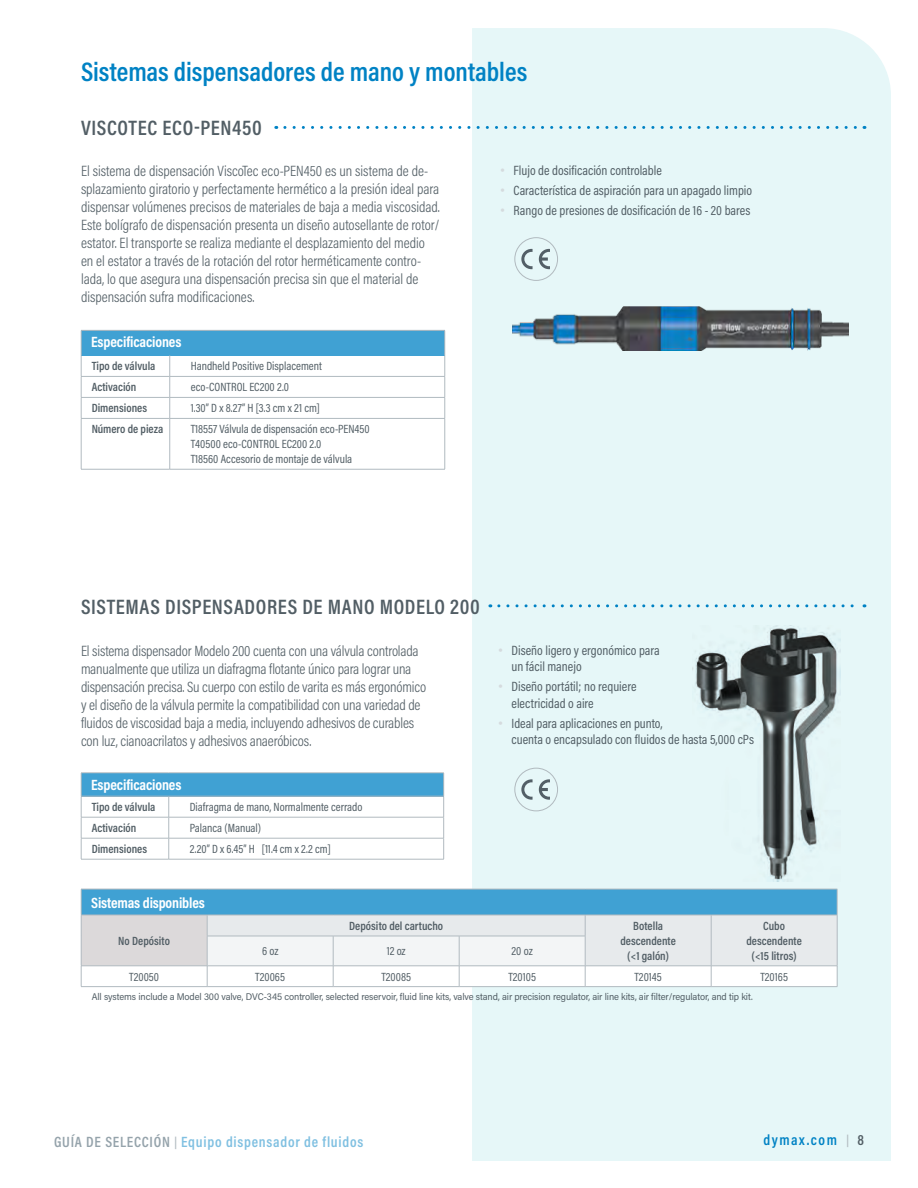
<style>
.page{position:relative;width:918px;height:1188px;background:#fff}
.page>*{position:absolute;margin:0;border:0;box-sizing:border-box;transform-origin:0 0}
.t1{font:600 27px "Acumin Pro Cond";color:#0082c4}
.t2{font:600 21px "Acumin Pro Cond";letter-spacing:.03em;color:#525e65}
.t3{font:300 15px/18px "Acumin Pro Cond";letter-spacing:-.005em;color:#525e65}
.t4{font:700 15px "Acumin Pro Cond";letter-spacing:-.01em;color:#fff}
.t5{font:600 15px "Acumin Pro Cond";letter-spacing:.05em;color:#80c0e1}
.t6{font:600 15px "Acumin Pro Cond";letter-spacing:.1em;color:#0082c4}
.t7{font:600 15px "Acumin Pro Cond";color:#525e65}
.t8{font:13.5px/16.5px "Acumin Pro Cond";color:#525e65}
.t9{font:12px/15px "Acumin Pro Cond";color:#525e65}
.t10{font:600 12px/15px "Acumin Pro Cond";color:#525e65;text-align:center}
.t11{font:9.75px "Acumin Pro Semi Cond";letter-spacing:-.01em;color:#525e65}
.s1{font-family:"Arial Nova Cond";color:#d5dbde}
.s2{color:#95a3ab}
.s3{font-size:12px;color:#b1bac0}
</style>
<div class="page">
<div style="left:472px;top:28px;width:419px;height:1133px;background:#e6f7f8"></div>
<svg style="left:499px;top:604px;width:366px;height:3px"></svg>
<img style="left:693px;top:626px;width:148px;height:255px">
<div style="left:81px;top:773px;width:363px;height:23px;background:#40a1d3"></div>
<hr style="left:81px;top:773px;width:88px;height:1px;background:#b1bac0">
<hr style="left:169px;top:773px;width:275px;height:1px;background:#b1bac0">
<hr style="left:81px;top:796px;width:88px;height:1px;background:#b1bac0">
<hr style="left:169px;top:796px;width:275px;height:1px;background:#b1bac0">
<hr style="left:81px;top:817px;width:88px;height:1px;background:#b1bac0">
<hr style="left:169px;top:817px;width:275px;height:1px;background:#b1bac0">
<hr style="left:81px;top:838px;width:88px;height:1px;background:#b1bac0">
<svg style="left:81px;top:773px;width:1px;height:86px"></svg>
<hr style="left:169px;top:838px;width:275px;height:1px;background:#b1bac0">
<svg style="left:168px;top:796px;width:1px;height:63px"></svg>
<svg style="left:443px;top:773px;width:1px;height:86px"></svg>
<hr style="left:81px;top:859px;width:88px;height:1px;background:#b1bac0">
<hr style="left:169px;top:859px;width:275px;height:1px;background:#b1bac0">
<svg style="left:81px;top:889px;width:757px;height:98px"></svg>
<hr style="left:81px;top:986px;width:126px;height:1px;background:#b1bac0">
<hr style="left:207px;top:986px;width:126px;height:1px;background:#b1bac0">
<hr style="left:333px;top:986px;width:126px;height:1px;background:#b1bac0">
<hr style="left:459px;top:986px;width:126px;height:1px;background:#b1bac0">
<hr style="left:585px;top:986px;width:126px;height:1px;background:#b1bac0">
<hr style="left:711px;top:986px;width:126px;height:1px;background:#b1bac0">
<svg style="left:521px;top:779px;width:12px;height:21px"></svg>
<svg style="left:539px;top:779px;width:11px;height:21px"></svg>
<div style="left:514px;top:768px;width:44px;height:43px;border:1px solid #b1babf;border-radius:50%"></div>
<svg style="left:285px;top:126px;width:580px;height:3px"></svg>
<img style="left:513px;top:306px;width:335px;height:44px">
<div style="left:81px;top:330px;width:364px;height:25px;background:#40a1d3"></div>
<hr style="left:81px;top:376px;width:89px;height:1px;background:#b1bac0">
<hr style="left:170px;top:376px;width:275px;height:1px;background:#b1bac0">
<hr style="left:81px;top:397px;width:89px;height:1px;background:#b1bac0">
<hr style="left:170px;top:397px;width:275px;height:1px;background:#b1bac0">
<svg style="left:169px;top:355px;width:1px;height:63px"></svg>
<hr style="left:81px;top:418px;width:89px;height:1px;background:#b1bac0">
<hr style="left:81px;top:419px;width:1px;height:50px;background:#b1bac0">
<hr style="left:170px;top:418px;width:275px;height:1px;background:#b1bac0">
<hr style="left:169px;top:419px;width:1px;height:50px;background:#b1bac0">
<hr style="left:445px;top:419px;width:1px;height:50px;background:#b1bac0">
<hr style="left:81px;top:469px;width:89px;height:1px;background:#b1bac0">
<hr style="left:170px;top:469px;width:275px;height:1px;background:#b1bac0">
<hr style="left:81px;top:330px;width:89px;height:1px;background:#b1bac0">
<svg style="left:81px;top:331px;width:1px;height:87px"></svg>
<hr style="left:170px;top:330px;width:275px;height:1px;background:#b1bac0">
<svg style="left:445px;top:331px;width:1px;height:87px"></svg>
<svg style="left:521px;top:249px;width:12px;height:20px"></svg>
<svg style="left:539px;top:249px;width:11px;height:20px"></svg>
<div style="left:514px;top:237px;width:44px;height:44px;border:1px solid #b1babf;border-radius:50%"></div>
<h1 class="t1" style="left:81px;top:54px;width:448px">Sistemas dispensadores de mano y montables</h1>
<h2 class="t2" style="left:81px;top:114px;width:182px">VISCOTEC ECO-PEN450</h2>
<p class="t3" style="left:81px;top:161px;width:360px">El sistema de dispensación ViscoTec eco-PEN450 es un sistema de de&shy;splazamiento giratorio y perfectamente hermético a la presión ideal para dispensar volúmenes precisos de materiales de baja a media viscosidad.<br>Este bolígrafo de dispensación presenta un diseño autosellante de rotor/ estator. El transporte se realiza mediante el desplazamiento del medio en el estator a través de la rotación del rotor herméticamente contro&shy;lada, lo que asegura una dispensación precisa sin que el material de dispensación sufra modificaciones.</p>
<p class="t8" style="left:500px;top:161px;width:163px"><span class="s1">•</span> Flujo de dosificación controlable</p>
<p class="t8" style="left:500px;top:181px;width:254px"><span class="s1">•</span> Característica de aspiración para un apagado limpio</p>
<p class="t8" style="left:500px;top:201px;width:252px"><span class="s1">•</span> Rango de presiones de dosificación de 16 - 20 bares</p>
<p class="t4" style="left:91px;top:332px;width:92px">Especificaciones</p>
<p class="t10" style="left:92px;top:358px;width:65px">Tipo de válvula</p>
<p class="t9" style="left:191px;top:358px;width:133px">Handheld Positive Displacement</p>
<p class="t10" style="left:92px;top:379px;width:46px">Activación</p>
<p class="t9" style="left:191px;top:379px;width:100px">eco-CONTROL EC200 2.0</p>
<p class="t10" style="left:92px;top:400px;width:57px">Dimensiones</p>
<p class="t9" style="left:191px;top:400px;width:131px">1.30” D x 8.27” H [3.3 cm x 21 cm]</p>
<p class="t10" style="left:92px;top:421px;width:73px">Número de pieza</p>
<p class="t9" style="left:191px;top:421px;width:181px">T18557 Válvula de dispensación eco-PEN450<br>T40500 eco-CONTROL EC200 2.0<br>T18560 Accesorio de montaje de válvula</p>
<h2 class="t2" style="left:81px;top:593px;width:400px">SISTEMAS DISPENSADORES DE MANO MODELO 200</h2>
<p class="t3" style="left:81px;top:642px;width:347px">El sistema dispensador Modelo 200 cuenta con una válvula controlada manualmente que utiliza un diafragma flotante único para lograr una dispensación precisa. Su cuerpo con estilo de varita es más ergonómico y el diseño de la válvula permite la compatibilidad con una variedad de fluidos de viscosidad baja a media, incluyendo adhesivos de curables con luz, cianoacrilatos y adhesivos anaeróbicos.</p>
<p class="t8" style="left:512px;top:642px;width:150px;text-indent:-14px"><span class="s1">•</span> Diseño ligero y ergonómico para un fácil manejo</p>
<p class="t8" style="left:512px;top:678px;width:127px;text-indent:-14px"><span class="s1">•</span> Diseño portátil; no requiere electricidad o aire</p>
<p class="t8" style="left:512px;top:715px;width:244px;text-indent:-14px"><span class="s1">•</span> Ideal para aplicaciones en punto,<br>cuenta o encapsulado con fluidos de hasta 5,000 cPs</p>
<p class="t4" style="left:91px;top:775px;width:92px">Especificaciones</p>
<p class="t10" style="left:92px;top:799px;width:65px">Tipo de válvula</p>
<p class="t9" style="left:190px;top:799px;width:174px">Diafragma de mano, Normalmente cerrado</p>
<p class="t10" style="left:92px;top:820px;width:46px">Activación</p>
<p class="t9" style="left:190px;top:820px;width:73px">Palanca (Manual)</p>
<p class="t10" style="left:92px;top:841px;width:57px">Dimensiones</p>
<p class="t9" style="left:190px;top:841px;width:142px">2.20” D x 6.45” H [11.4 cm x 2.2 cm]</p>
<p class="t4" style="left:91px;top:892px;width:115px">Sistemas disponibles</p>
<p class="t10" style="left:118px;top:933px;width:53px">No Depósito</p>
<p class="t10" style="left:349px;top:918px;width:96px">Depósito del cartucho</p>
<p class="t10" style="left:620px;top:918px;width:57px">Botella descendente (&lt;1 galón)</p>
<p class="t10" style="left:746px;top:918px;width:57px">Cubo descendente (&lt;15 litros)</p>
<p class="t9" style="left:262px;top:943px;width:18px">6 oz</p>
<p class="t9" style="left:387px;top:943px;width:20px">12 oz</p>
<p class="t9" style="left:512px;top:943px;width:23px">20 oz</p>
<p class="t9" style="left:129px;top:969px;width:31px">T20050</p>
<p class="t9" style="left:255px;top:969px;width:31px">T20065</p>
<p class="t9" style="left:381px;top:969px;width:31px">T20085</p>
<p class="t9" style="left:508px;top:969px;width:29px">T20105</p>
<p class="t9" style="left:634px;top:969px;width:29px">T20145</p>
<p class="t9" style="left:760px;top:969px;width:29px">T20165</p>
<p class="t11" style="left:92px;top:990px;width:663px">All systems include a Model 300 valve, DVC-345 controller, selected reservoir, fluid line kits, valve stand, air precision regulator, air line kits, air filter/regulator, and tip kit.</p>
<p class="t5" style="left:54px;top:1132px;width:311px"><span class="s2">GUÍA DE SELECCIÓN</span> <span class="s3">|</span> Equipo dispensador de fluidos</p>
<p class="t7" style="left:857px;top:1130px;width:8px">8</p>
<p class="t6" style="left:764px;top:1130px;width:87px">dymax.com <span class="s3">|</span></p>
</div>
